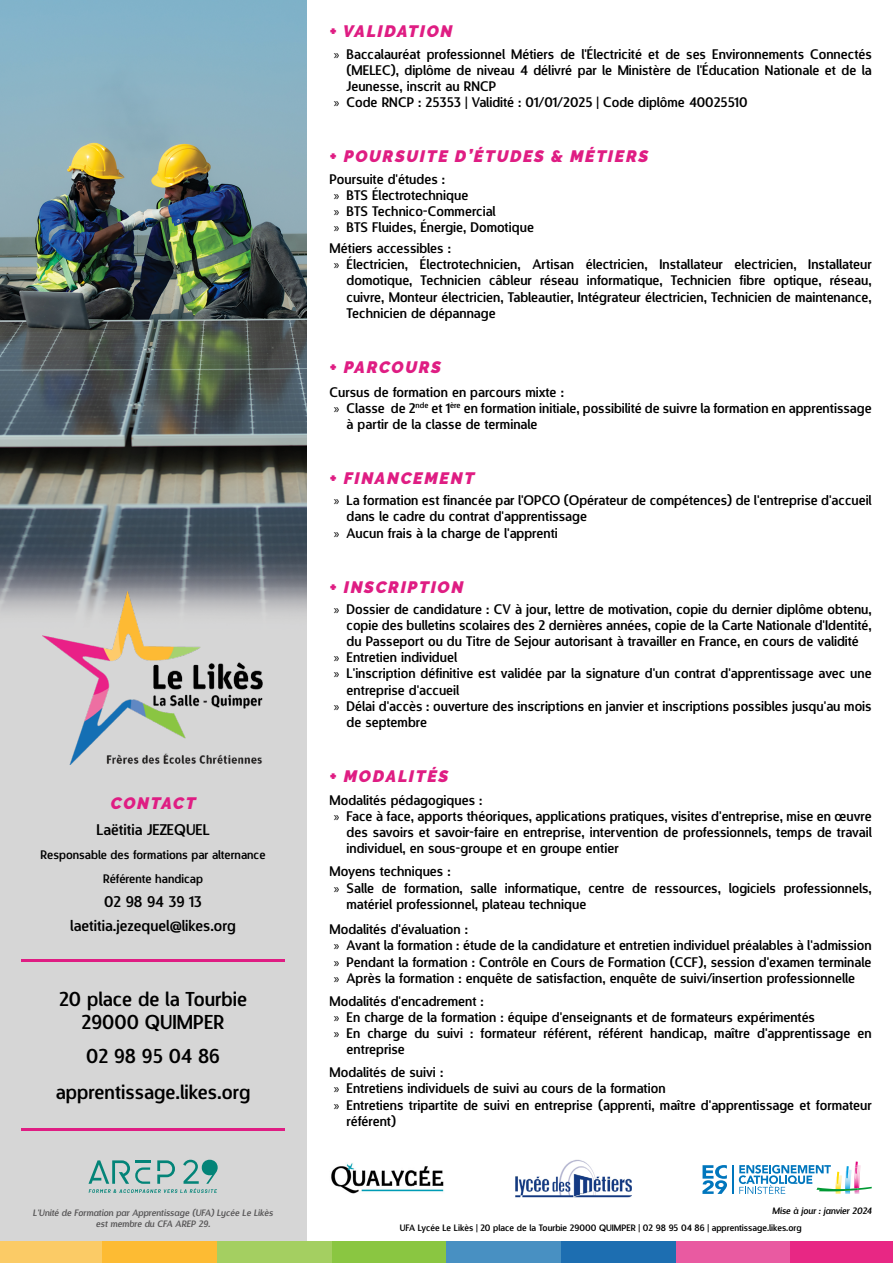
<style>
.page{position:relative;width:893px;height:1263px;background:#fff}
.page>*{position:absolute;margin:0;border:0;box-sizing:border-box;transform-origin:0 0}
.t1{font:19.5px/23.4px "Designosaur";color:#000;text-align:center}
.t2{font:italic 900 16.5px "Raleway";letter-spacing:.1em;color:#df1d83}
.t3{font:15px/24px "Designosaur";color:#000;text-align:center}
.t4{font:13.5px/16.2px "Designosaur";color:#000}
.t5{font:12px/24px "Designosaur";color:#000;text-align:center}
.t6{font:9px "Designosaur";color:#000}
.t7{font:italic 9px/10.8px "Designosaur";color:#585758;text-align:center}
.t8{font:italic 9px "Designosaur";color:#000}
.s1{font-family:"Myriad Pro"}
</style>
<div class="page">
<img style="left:331px;top:1163px;width:113px;height:31px">
<img style="left:516px;top:1159px;width:116px;height:38px">
<svg style="left:702px;top:1165px;width:25px;height:29px"></svg>
<svg style="left:733px;top:1161px;width:139px;height:33px"></svg>
<img style="left:0;top:0;width:306px;height:1241px">
<div style="left:0;top:1241px;width:102px;height:22px;background:#fbcb66"></div>
<div style="left:102px;top:1241px;width:115px;height:22px;background:#fdbb33"></div>
<div style="left:217px;top:1241px;width:115px;height:22px;background:#a4cf61"></div>
<div style="left:332px;top:1241px;width:114px;height:22px;background:#8ac641"></div>
<div style="left:446px;top:1241px;width:115px;height:22px;background:#4890c2"></div>
<div style="left:561px;top:1241px;width:115px;height:22px;background:#1d6eb1"></div>
<div style="left:676px;top:1241px;width:115px;height:22px;background:#e95aa1"></div>
<div style="left:791px;top:1241px;width:102px;height:22px;background:#e82784"></div>
<img style="left:43px;top:592px;width:221px;height:172px">
<hr style="left:21px;top:959px;width:264px;height:3px;background:#df1d83">
<svg style="left:88px;top:1160px;width:130px;height:33px;background:#9ec0bd"></svg>
<hr style="left:21px;top:1128px;width:264px;height:3px;background:#df1d83">
<p class="t2" style="left:330px;top:21px;width:124px">+ VALIDATION</p>
<p class="t4" style="left:334px;top:45px;width:539px"><span class="s1">»</span> Baccalauréat professionnel Métiers de l'Électricité et de ses Environnements Connectés</p>
<p class="t4" style="left:347px;top:61px;width:527px">(MELEC), diplôme de niveau 4 délivré par le Ministère de l'Éducation Nationale et de la</p>
<p class="t4" style="left:347px;top:77px;width:151px">Jeunesse, inscrit au RNCP</p>
<p class="t4" style="left:334px;top:94px;width:415px"><span class="s1">»</span> Code RNCP : 25353 | Validité : 01/01/2025 | Code diplôme 40025510</p>
<p class="t2" style="left:330px;top:147px;width:320px">+ POURSUITE D’ÉTUDES &amp; MÉTIERS</p>
<p class="t4" style="left:334px;top:170px;width:202px;text-indent:-4px">Poursuite d'études :<br><span class="s1">»</span> BTS Électrotechnique<br><span class="s1">»</span> BTS Technico-Commercial<br><span class="s1">»</span> BTS Fluides, Énergie, Domotique</p>
<p class="t4" style="left:330px;top:239px;width:123px">Métiers accessibles :</p>
<p class="t4" style="left:334px;top:256px;width:539px"><span class="s1">»</span> Électricien, Électrotechnicien, Artisan électricien, Installateur electricien, Installateur</p>
<p class="t4" style="left:347px;top:272px;width:527px">domotique, Technicien câbleur réseau informatique, Technicien fibre optique, réseau,</p>
<p class="t4" style="left:347px;top:288px;width:527px">cuivre, Monteur électricien, Tableautier, Intégrateur électricien, Technicien de maintenance,</p>
<p class="t4" style="left:347px;top:304px;width:151px">Technicien de dépannage</p>
<p class="t2" style="left:330px;top:358px;width:113px">+ PARCOURS</p>
<p class="t4" style="left:330px;top:383px;width:236px">Cursus de formation en parcours mixte :</p>
<p class="t4" style="left:334px;top:399px;width:539px"><span class="s1">»</span> Classe de 2<sup>nde</sup> et 1<sup>ère</sup> en formation initiale, possibilité de suivre la formation en apprentissage</p>
<p class="t4" style="left:347px;top:416px;width:192px">à partir de la classe de terminale</p>
<p class="t2" style="left:330px;top:469px;width:146px">+ FINANCEMENT</p>
<p class="t4" style="left:334px;top:492px;width:539px"><span class="s1">»</span> La formation est financée par l'OPCO (Opérateur de compétences) de l'entreprise d'accueil</p>
<p class="t4" style="left:347px;top:508px;width:242px">dans le cadre du contrat d'apprentissage</p>
<p class="t4" style="left:334px;top:524px;width:226px"><span class="s1">»</span> Aucun frais à la charge de l'apprenti</p>
<p class="t2" style="left:330px;top:577px;width:135px">+ INSCRIPTION</p>
<p class="t4" style="left:334px;top:600px;width:539px"><span class="s1">»</span> Dossier de candidature : CV à jour, lettre de motivation, copie du dernier diplôme obtenu,</p>
<p class="t4" style="left:347px;top:616px;width:527px">copie des bulletins scolaires des 2 dernières années, copie de la Carte Nationale d'Identité,</p>
<p class="t4" style="left:347px;top:633px;width:514px">du Passeport ou du Titre de Sejour autorisant à travailler en France, en cours de validité</p>
<p class="t4" style="left:334px;top:649px;width:125px"><span class="s1">»</span> Entretien individuel</p>
<p class="t4" style="left:334px;top:665px;width:539px"><span class="s1">»</span> L'inscription définitive est validée par la signature d'un contrat d'apprentissage avec une</p>
<p class="t4" style="left:347px;top:681px;width:114px">entreprise d'accueil</p>
<p class="t4" style="left:334px;top:697px;width:539px"><span class="s1">»</span> Délai d'accès : ouverture des inscriptions en janvier et inscriptions possibles jusqu'au mois</p>
<p class="t4" style="left:347px;top:714px;width:82px">de septembre</p>
<p class="t2" style="left:330px;top:767px;width:120px">+ MODALITÉS</p>
<p class="t2" style="left:111px;top:793px;width:86px">CONTACT</p>
<p class="t3" style="left:96px;top:817px;width:115px">Laëtitia JEZEQUEL</p>
<p class="t5" style="left:41px;top:842px;width:226px">Responsable des formations par alternance<br>Référente handicap</p>
<p class="t3" style="left:70px;top:889px;width:167px">02 98 94 39 13 laetitia.jezequel@likes.org</p>
<p class="t4" style="left:330px;top:791px;width:154px">Modalités pédagogiques :</p>
<p class="t4" style="left:334px;top:807px;width:539px"><span class="s1">»</span> Face à face, apports théoriques, applications pratiques, visites d'entreprise, mise en œuvre</p>
<p class="t4" style="left:347px;top:824px;width:527px">des savoirs et savoir-faire en entreprise, intervention de professionnels, temps de travail</p>
<p class="t4" style="left:347px;top:840px;width:274px">individuel, en sous-groupe et en groupe entier</p>
<p class="t4" style="left:330px;top:863px;width:123px">Moyens techniques :</p>
<p class="t4" style="left:334px;top:879px;width:539px"><span class="s1">»</span> Salle de formation, salle informatique, centre de ressources, logiciels professionnels,</p>
<p class="t4" style="left:347px;top:895px;width:241px">matériel professionnel, plateau technique</p>
<p class="t4" style="left:334px;top:921px;width:539px;text-indent:-4px">Modalités d'évaluation :<br><span class="s1">»</span> Avant la formation : étude de la candidature et entretien individuel préalables à l'admission <span class="s1">»</span> Pendant la formation : Contrôle en Cours de Formation (CCF), session d'examen terminale <span class="s1">»</span> Après la formation : enquête de satisfaction, enquête de suivi/insertion professionnelle</p>
<h1 class="t1" style="left:59px;top:986px;width:190px">20 place de la Tourbie<br>29000 QUIMPER</h1>
<h1 class="t1" style="left:86px;top:1044px;width:135px">02 98 95 04 86</h1>
<h1 class="t1" style="left:56px;top:1080px;width:196px">apprentissage.likes.org</h1>
<p class="t4" style="left:330px;top:992px;width:156px">Modalités d'encadrement :</p>
<p class="t4" style="left:334px;top:1008px;width:483px"><span class="s1">»</span> En charge de la formation : équipe d'enseignants et de formateurs expérimentés</p>
<p class="t4" style="left:334px;top:1024px;width:539px"><span class="s1">»</span> En charge du suivi : formateur référent, référent handicap, maître d'apprentissage en</p>
<p class="t4" style="left:347px;top:1041px;width:60px">entreprise</p>
<p class="t4" style="left:330px;top:1064px;width:115px">Modalités de suivi :</p>
<p class="t4" style="left:334px;top:1080px;width:333px"><span class="s1">»</span> Entretiens individuels de suivi au cours de la formation</p>
<p class="t4" style="left:334px;top:1096px;width:539px"><span class="s1">»</span> Entretiens tripartite de suivi en entreprise (apprenti, maître d'apprentissage et formateur</p>
<p class="t4" style="left:347px;top:1112px;width:51px">référent)</p>
<p class="t7" style="left:33px;top:1207px;width:242px">L'Unité de Formation par Apprentissage (UFA) Lycée Le Likès est membre du CFA AREP 29.</p>
<p class="t8" style="left:772px;top:1203px;width:101px">Mise à jour : janvier 2024</p>
<p class="t6" style="left:400px;top:1220px;width:403px">UFA Lycée Le Likès | 20 place de la Tourbie 29000 QUIMPER | 02 98 95 04 86 | apprentissage.likes.org</p>
</div>
